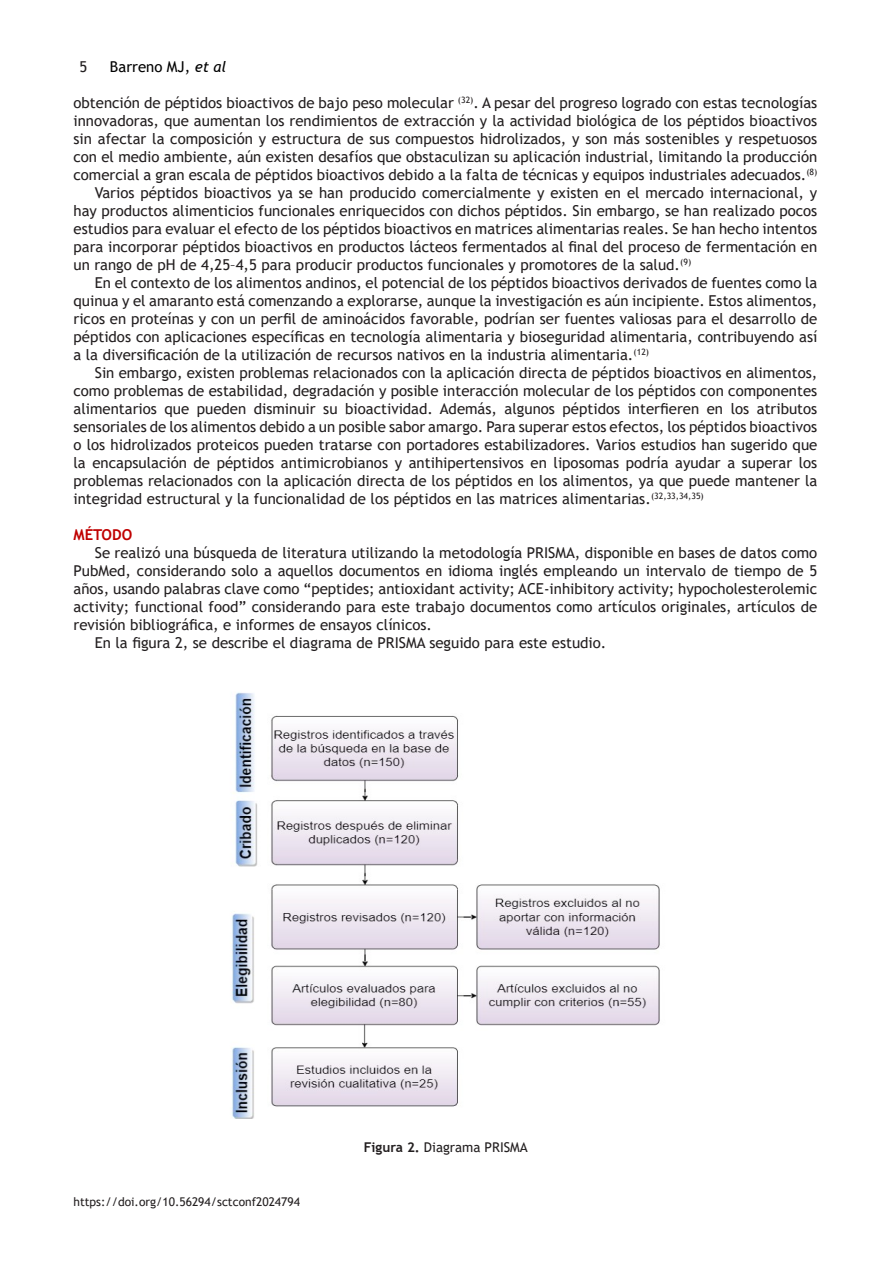
<style>
.page{position:relative;width:893px;height:1263px;background:#fff}
.page>*{position:absolute;margin:0;border:0;box-sizing:border-box;transform-origin:0 0}
.t1{font:15px/18px "Trebuchet MS";color:#231f20;text-align:justify}
.t2{font:15px "Trebuchet MS";color:#000}
.t3{font:700 15px "Trebuchet MS";color:#c00000}
.t4{font:13.5px "Trebuchet MS";color:#231f20}
.t5{font:12px "Trebuchet MS";color:#231f20}
.s1{font-style:italic}
.s2{font-weight:700}
</style>
<div class="page">
<img style="left:232px;top:692px;width:428px;height:426px">
<p class="t1" style="left:80px;top:58px;width:9px">5</p>
<p class="t2" style="left:110px;top:57px;width:118px">Barreno MJ, <span class="s1">et al</span></p>
<p class="t1" style="left:74px;top:94px;width:745px">obtención de péptidos bioactivos de bajo peso molecular <sup>(32)</sup>. A pesar del progreso logrado con estas tecnologías innovadoras, que aumentan los rendimientos de extracción y la actividad biológica de los péptidos bioactivos sin afectar la composición y estructura de sus compuestos hidrolizados, y son más sostenibles y respetuosos con el medio ambiente, aún existen desafíos que obstaculizan su aplicación industrial, limitando la producción comercial a gran escala de péptidos bioactivos debido a la falta de técnicas y equipos industriales adecuados.<sup>(8)</sup></p>
<p class="t1" style="left:74px;top:184px;width:745px;text-indent:21px">Varios péptidos bioactivos ya se han producido comercialmente y existen en el mercado internacional, y hay productos alimenticios funcionales enriquecidos con dichos péptidos. Sin embargo, se han realizado pocos estudios para evaluar el efecto de los péptidos bioactivos en matrices alimentarias reales. Se han hecho intentos para incorporar péptidos bioactivos en productos lácteos fermentados al final del proceso de fermentación en un rango de pH de 4,25–4,5 para producir productos funcionales y promotores de la salud.<sup>(9)</sup></p>
<p class="t1" style="left:74px;top:274px;width:745px;text-indent:21px">En el contexto de los alimentos andinos, el potencial de los péptidos bioactivos derivados de fuentes como la quinua y el amaranto está comenzando a explorarse, aunque la investigación es aún incipiente. Estos alimentos, ricos en proteínas y con un perfil de aminoácidos favorable, podrían ser fuentes valiosas para el desarrollo de péptidos con aplicaciones específicas en tecnología alimentaria y bioseguridad alimentaria, contribuyendo así a la diversificación de la utilización de recursos nativos en la industria alimentaria.<sup>(12)</sup></p>
<p class="t1" style="left:74px;top:364px;width:745px;text-indent:21px">Sin embargo, existen problemas relacionados con la aplicación directa de péptidos bioactivos en alimentos, como problemas de estabilidad, degradación y posible interacción molecular de los péptidos con componentes alimentarios que pueden disminuir su bioactividad. Además, algunos péptidos interfieren en los atributos sensoriales de los alimentos debido a un posible sabor amargo. Para superar estos efectos, los péptidos bioactivos o los hidrolizados proteicos pueden tratarse con portadores estabilizadores. Varios estudios han sugerido que la encapsulación de péptidos antimicrobianos y antihipertensivos en liposomas podría ayudar a superar los problemas relacionados con la aplicación directa de los péptidos en los alimentos, ya que puede mantener la integridad estructural y la funcionalidad de los péptidos en las matrices alimentarias.<sup>(32,33,34,35)</sup></p>
<p class="t3" style="left:74px;top:525px;width:60px">MÉTODO</p>
<p class="t1" style="left:74px;top:544px;width:745px;text-indent:21px">Se realizó una búsqueda de literatura utilizando la metodología PRISMA, disponible en bases de datos como PubMed, considerando solo a aquellos documentos en idioma inglés empleando un intervalo de tiempo de 5 años, usando palabras clave como “peptides; antioxidant activity; ACE-inhibitory activity; hypocholesterolemic activity; functional food” considerando para este trabajo documentos como artículos originales, artículos de revisión bibliográfica, e informes de ensayos clínicos.</p>
<p class="t1" style="left:95px;top:634px;width:513px">En la figura 2, se describe el diagrama de PRISMA seguido para este estudio.</p>
<p class="t5" style="left:74px;top:1194px;width:228px">https://doi.org/10.56294/sctconf2024794</p>
<p class="t4" style="left:364px;top:1139px;width:166px"><span class="s2">Figura 2.</span> Diagrama PRISMA</p>
</div>
